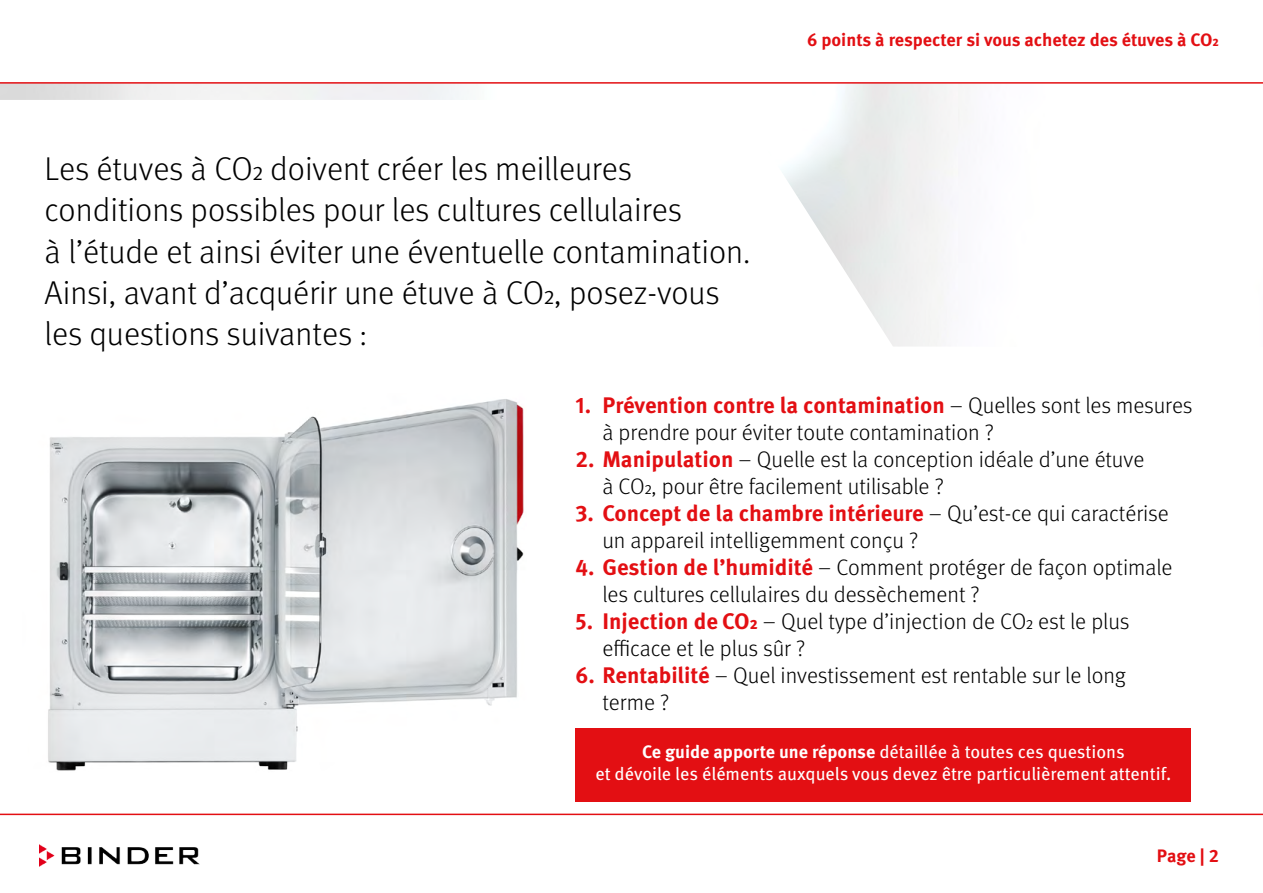
<style>
.page{position:relative;width:1263px;height:893px;background:#fff}
.page>*{position:absolute;margin:0;border:0;box-sizing:border-box;transform-origin:0 0}
.t1{font:300 33px/41.2px "Meta Pro";color:#000}
.t2{font:300 22.5px/27px "Meta Pro";color:#000}
.t3{font:18px "Meta Pro";color:#fff}
.t4{font:700 18px "Meta Pro";letter-spacing:-.005em;color:#e30f13}
.s1{font-weight:700;color:#e30f13}
.s2{font-weight:700}
</style>
<div class="page">
<img style="left:48px;top:399px;width:476px;height:372px">
<svg style="left:0;top:814px;width:1263px;height:53px"></svg>
<img style="left:39px;top:844px;width:160px;height:22px">
<svg style="left:0;top:82px;width:1263px;height:2px;background:#e7484b"></svg>
<div style="left:575px;top:728px;width:616px;height:73px;background:#e30f13"></div>
<p class="t1" style="left:45px;top:146px;width:707px">Les étuves à CO2 doivent créer les meilleures conditions possibles pour les cultures cellulaires<br>à l’étude et ainsi éviter une éventuelle contamination.<br>Ainsi, avant d’acquérir une étuve à CO2, posez-vous les questions suivantes :</p>
<p class="t4" style="left:807px;top:25px;width:413px">6 points à respecter si vous achetez des étuves à CO2</p>
<p class="t2" style="left:602px;top:391px;width:592px;text-indent:-27px"><span class="s1">1. Prévention contre la contamination</span> – Quelles sont les mesures à prendre pour éviter toute contamination ?</p>
<p class="t2" style="left:602px;top:445px;width:543px;text-indent:-27px"><span class="s1">2. Manipulation</span> – Quelle est la conception idéale d’une étuve à CO2, pour être facilement utilisable ?</p>
<p class="t2" style="left:602px;top:499px;width:568px;text-indent:-27px"><span class="s1">3. Concept de la chambre intérieure</span> – Qu’est-ce qui caractérise un appareil intelligemment conçu ?</p>
<p class="t2" style="left:602px;top:553px;width:571px;text-indent:-27px"><span class="s1">4. Gestion de l’humidité</span> – Comment protéger de façon optimale les cultures cellulaires du dessèchement ?</p>
<p class="t2" style="left:602px;top:607px;width:529px;text-indent:-27px"><span class="s1">5. Injection de CO2</span> – Quel type d’injection de CO2 est le plus efficace et le plus sûr ?</p>
<p class="t2" style="left:602px;top:661px;width:525px;text-indent:-27px"><span class="s1">6. Rentabilité</span> – Quel investissement est rentable sur le long terme ?</p>
<p class="t3" style="left:642px;top:738px;width:484px"><span class="s2">Ce guide apporte une réponse</span> détaillée à toutes ces questions</p>
<p class="t3" style="left:595px;top:760px;width:577px">et dévoile les éléments auxquels vous devez être particulièrement attentif.</p>
<p class="t4" style="left:1157px;top:842px;width:64px">Page | 2</p>
</div>
